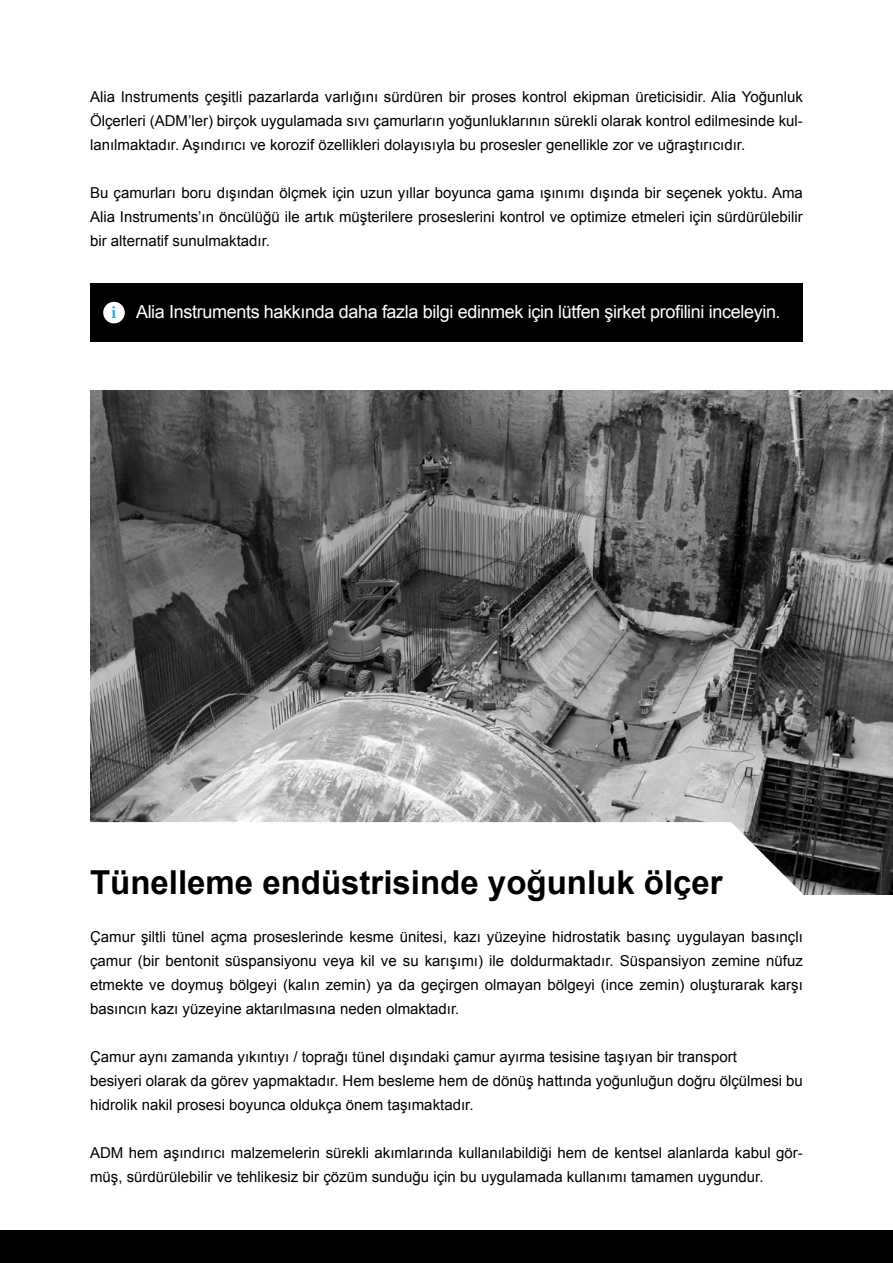
<style>
.page{position:relative;width:893px;height:1263px;background:#fff}
.page>*{position:absolute;margin:0;border:0;box-sizing:border-box;transform-origin:0 0}
.t1{font:700 33px "Arial";color:#000}
.t2{font:18px "Arial";letter-spacing:-.02em;color:#fff}
.t3{font:15px/24px "Arial";color:#000;text-align:justify}
.s1{font-family:"Minion Pro";font-weight:700;color:#2cabe2}
</style>
<div class="page">
<img style="left:90px;top:390px;width:803px;height:504px">
<svg style="left:90px;top:822px;width:713px;height:72px"></svg>
<div style="left:0;top:1230px;width:893px;height:33px;background:#000"></div>
<div style="left:90px;top:283px;width:713px;height:59px;background:#000"></div>
<div style="left:103px;top:302px;width:22px;height:21px;background:#fff;border-radius:50%"></div>
<p class="t3" style="left:90px;top:85px;width:714px">Alia Instruments çeşitli pazarlarda varlığını sürdüren bir proses kontrol ekipman üreticisidir. Alia Yoğunluk Ölçerleri (ADM’ler) birçok uygulamada sıvı çamurların yoğunluklarının sürekli olarak kontrol edilmesinde kul&shy;lanılmaktadır. Aşındırıcı ve korozif özellikleri dolayısıyla bu prosesler genellikle zor ve uğraştırıcıdır.</p>
<p class="t3" style="left:90px;top:181px;width:715px">Bu çamurları boru dışından ölçmek için uzun yıllar boyunca gama ışınımı dışında bir seçenek yoktu. Ama Alia Instruments’ın öncülüğü ile artık müşterilere proseslerini kontrol ve optimize etmeleri için sürdürülebilir bir alternatif sunulmaktadır.</p>
<p class="t2" style="left:111px;top:300px;width:671px"><span class="s1">i</span> Alia Instruments hakkında daha fazla bilgi edinmek için lütfen şirket profilini inceleyin.</p>
<h1 class="t1" style="left:90px;top:860px;width:634px">Tünelleme endüstrisinde yoğunluk ölçer</h1>
<p class="t3" style="left:90px;top:925px;width:714px">Çamur şiltli tünel açma proseslerinde kesme ünitesi, kazı yüzeyine hidrostatik basınç uygulayan basınçlı çamur (bir bentonit süspansiyonu veya kil ve su karışımı) ile doldurmaktadır. Süspansiyon zemine nüfuz etmekte ve doymuş bölgeyi (kalın zemin) ya da geçirgen olmayan bölgeyi (ince zemin) oluşturarak karşı basıncın kazı yüzeyine aktarılmasına neden olmaktadır.</p>
<p class="t3" style="left:90px;top:1045px;width:714px;text-align:left">Çamur aynı zamanda yıkıntıyı / toprağı tünel dışındaki çamur ayırma tesisine taşıyan bir transport<br>besiyeri olarak da görev yapmaktadır. Hem besleme hem de dönüş hattında yoğunluğun doğru ölçülmesi bu hidrolik nakil prosesi boyunca oldukça önem taşımaktadır.</p>
<p class="t3" style="left:90px;top:1141px;width:714px">ADM hem aşındırıcı malzemelerin sürekli akımlarında kullanılabildiği hem de kentsel alanlarda kabul gör&shy;müş, sürdürülebilir ve tehlikesiz bir çözüm sunduğu için bu uygulamada kullanımı tamamen uygundur.</p>
</div>
